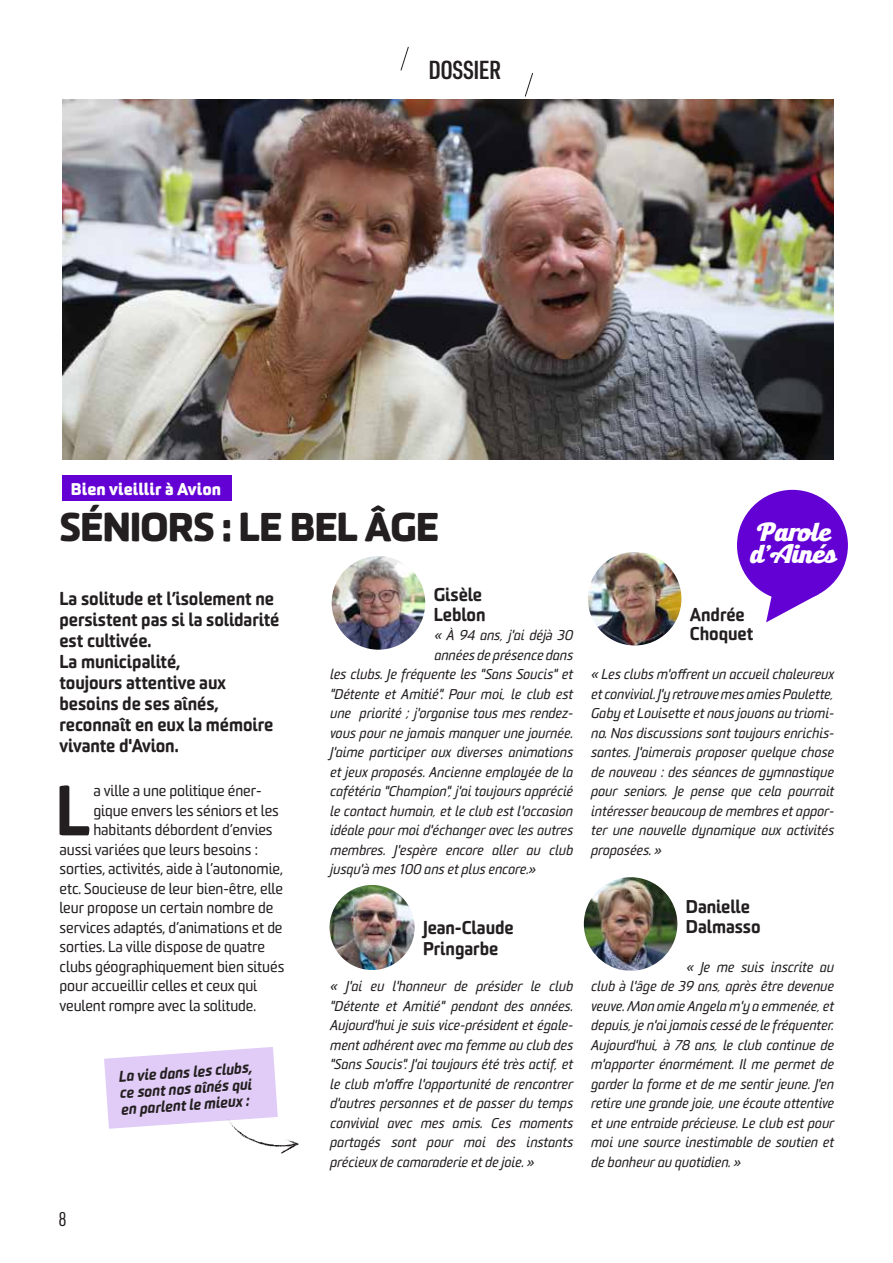
<style>
.page{position:relative;width:893px;height:1263px;background:#fff}
.page>*{position:absolute;margin:0;border:0;box-sizing:border-box;transform-origin:0 0}
.t1{font:900 68.4px "Sommet Rounded";color:#231f20;scale:.96 1}
.t2{font:800 39px "Sommet Rounded";letter-spacing:-.03em;color:#231f20}
.t3{font:600 25.5px "URWDIN Cond";letter-spacing:-.025em;color:#231f20}
.t4{font:19.5px "URWDIN Cond";color:#231f20}
.t5{font:900 18px/21px "Sommet Rounded";letter-spacing:-.005em;color:#231f20;scale:.96 1}
.t6{font:italic 16.5px/19.5px "Sommet Rounded";color:#231f20;text-align:justify}
.t7{font:800 16.5px "Sommet Rounded";letter-spacing:.005em;color:#fff}
.t8{font:15px "Sommet Rounded";letter-spacing:-.005em;color:#231f20}
.t9{font:italic 900 15px/16.5px "Sommet Rounded";color:#231f20;text-align:justify;scale:.96 1}
</style>
<div class="page">
<div style="left:62px;top:476px;width:170px;height:25px;background:#6300d4"></div>
<svg style="left:400px;top:46px;width:9px;height:25px"></svg>
<svg style="left:524px;top:73px;width:9px;height:24px"></svg>
<img style="left:330px;top:885px;width:85px;height:85px;border-radius:43px">
<img style="left:63px;top:100px;width:770px;height:359px">
<div style="left:737px;top:490px;width:111px;height:111px;background:#6300d4;border-radius:50%"></div>
<svg style="left:766px;top:594px;width:53px;height:28px"></svg>
<img style="left:332px;top:556px;width:93px;height:94px;border-radius:47px">
<img style="left:584px;top:877px;width:93px;height:93px">
<img style="left:588px;top:552px;width:93px;height:93px;border-radius:47px">
<svg style="left:104px;top:1047px;width:195px;height:107px"></svg>
<h3 class="t3" style="left:428px;top:52px;width:74px">DOSSIER</h3>
<p class="t7" style="left:71px;top:478px;width:152px">Bien vieillir à Avion</p>
<h2 class="t2" style="left:60px;top:501px;width:381px">SÉNIORS : LE BEL ÂGE</h2>
<p class="t5" style="left:60px;top:587px;width:231px">La solitude et l’isolement ne persistent pas si la solidarité est cultivée.<br>La municipalité,<br>toujours attentive aux besoins de ses aînés, reconnaît en eux la mémoire vivante d'Avion.</p>
<h1 class="t1" style="left:55px;top:766px;width:38px">L</h1>
<p class="t8" style="left:93px;top:782px;width:170px">a ville a une politique éner-</p>
<p class="t8" style="left:93px;top:801px;width:187px">gique envers les séniors et les</p>
<p class="t8" style="left:93px;top:821px;width:181px">habitants débordent d’envies</p>
<p class="t8" style="left:60px;top:840px;width:200px">aussi variées que leurs besoins :</p>
<p class="t8" style="left:60px;top:860px;width:225px">sorties, activités, aide à l’autonomie,</p>
<p class="t8" style="left:60px;top:879px;width:225px">etc. Soucieuse de leur bien-être, elle</p>
<p class="t8" style="left:60px;top:899px;width:215px">leur propose un certain nombre de</p>
<p class="t8" style="left:60px;top:918px;width:225px">services adaptés, d’animations et de</p>
<p class="t8" style="left:60px;top:938px;width:207px">sorties. La ville dispose de quatre</p>
<p class="t8" style="left:60px;top:957px;width:226px">clubs géographiquement bien situés</p>
<p class="t8" style="left:60px;top:977px;width:199px">pour accueillir celles et ceux qui</p>
<p class="t8" style="left:60px;top:996px;width:198px">veulent rompre avec la solitude.</p>
<p class="t4" style="left:59px;top:1206px;width:10px">8</p>
<p class="t9" style="left:117px;top:1068px;width:141px;rotate:-4deg">La vie dans les clubs, ce sont nos aînés qui en parlent le mieux :</p>
<p class="t5" style="left:434px;top:585px;width:55px;line-height:19.5px">Gisèle<br>Leblon</p>
<p class="t6" style="left:434px;top:626px;width:140px">« À 94 ans, j'ai déjà 30</p>
<p class="t6" style="left:434px;top:645px;width:140px">années de présence dans</p>
<p class="t6" style="left:330px;top:665px;width:244px">les clubs. Je fréquente les "Sans Soucis" et</p>
<p class="t6" style="left:330px;top:685px;width:244px">"Détente et Amitié". Pour moi, le club est</p>
<p class="t6" style="left:330px;top:704px;width:245px">une priorité ; j'organise tous mes rendez-</p>
<p class="t6" style="left:330px;top:724px;width:244px">vous pour ne jamais manquer une journée.</p>
<p class="t6" style="left:330px;top:743px;width:244px">J'aime participer aux diverses animations</p>
<p class="t6" style="left:330px;top:763px;width:244px">et jeux proposés. Ancienne employée de la</p>
<p class="t6" style="left:330px;top:782px;width:244px">cafétéria "Champion", j'ai toujours apprécié</p>
<p class="t6" style="left:330px;top:802px;width:244px">le contact humain, et le club est l'occasion</p>
<p class="t6" style="left:330px;top:821px;width:244px">idéale pour moi d'échanger avec les autres</p>
<p class="t6" style="left:330px;top:841px;width:244px">membres. J'espère encore aller au club</p>
<p class="t6" style="left:330px;top:860px;width:208px">jusqu'à mes 100 ans et plus encore.»</p>
<p class="t5" style="left:423px;top:917px;width:96px">Jean-Claude<br>Pringarbe</p>
<p class="t6" style="left:330px;top:977px;width:245px">« J'ai eu l'honneur de présider le club "Détente et Amitié" pendant des années.<br>Aujourd'hui je suis vice-président et égale&shy;ment adhérent avec ma femme au club des "Sans Soucis". J'ai toujours été très actif, et le club m'offre l'opportunité de rencontrer d'autres personnes et de passer du temps convivial avec mes amis. Ces moments partagés sont pour moi des instants précieux de camaraderie et de joie. »</p>
<p class="t5" style="left:690px;top:604px;width:68px;line-height:19.5px">Andrée<br>Choquet</p>
<p class="t6" style="left:590px;top:665px;width:245px">« Les clubs m'offrent un accueil chaleureux et convivial. J'y retrouve mes amies Paulette, Gaby et Louisette et nous jouons au triomi&shy;no. Nos discussions sont toujours enrichis&shy;santes. J'aimerais proposer quelque chose de nouveau : des séances de gymnastique pour seniors. Je pense que cela pourrait intéresser beaucoup de membres et appor&shy;ter une nouvelle dynamique aux activités proposées. »</p>
<p class="t5" style="left:686px;top:897px;width:79px;line-height:19.5px">Danielle<br>Dalmasso</p>
<p class="t6" style="left:590px;top:957px;width:244px;text-indent:95px">« Je me suis inscrite au club à l'âge de 39 ans, après être devenue veuve. Mon amie Angela m'y a emmenée, et depuis, je n'ai jamais cessé de le fréquenter.<br>Aujourd'hui, à 78 ans, le club continue de m'apporter énormément. Il me permet de garder la forme et de me sentir jeune. J'en retire une grande joie, une écoute attentive et une entraide précieuse. Le club est pour moi une source inestimable de soutien et de bonheur au quotidien. »</p>
</div>
